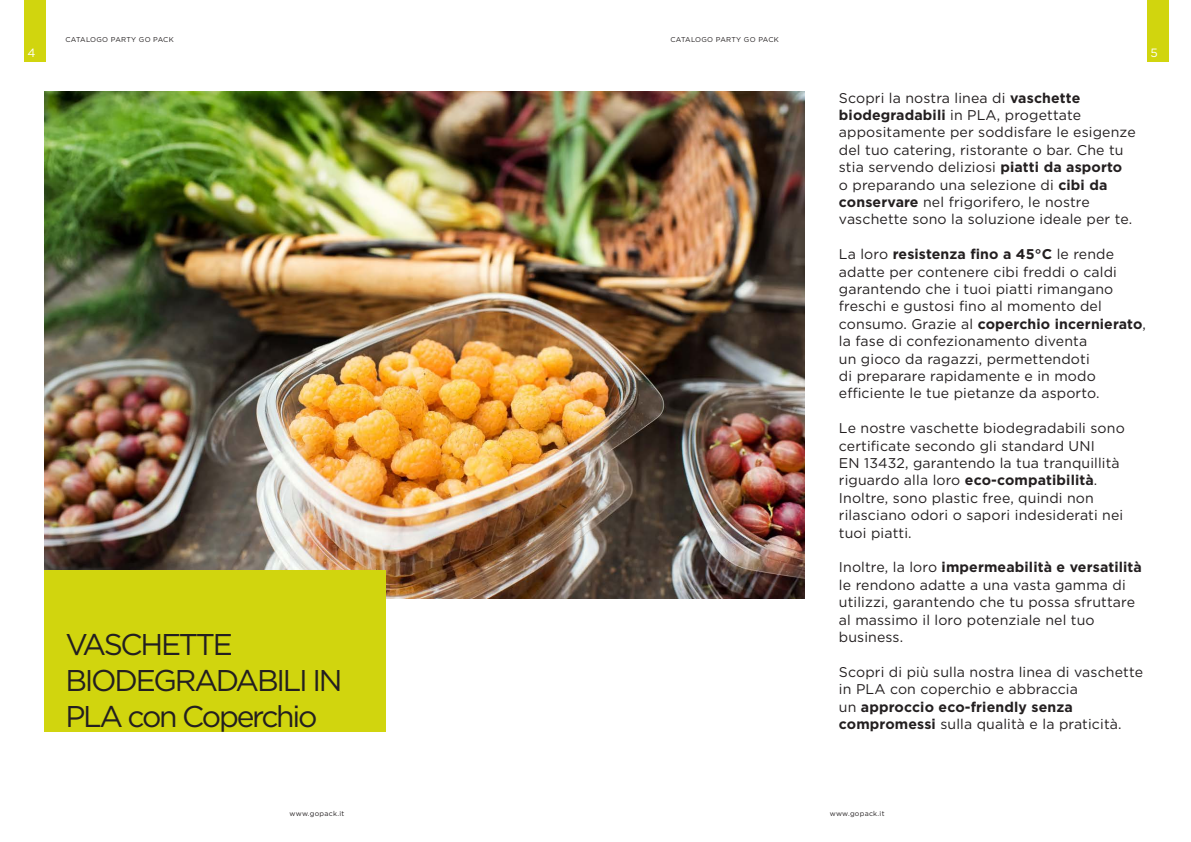
<style>
.page{position:relative;width:1191px;height:842px;background:#fff}
.page>*{position:absolute;margin:0;border:0;box-sizing:border-box;transform-origin:0 0}
.t1{font:30px/36px "Gotham";letter-spacing:-.075em;color:#231f20}
.t2{font:14.1px/17.4px "Gotham";letter-spacing:.01em;color:#231f20}
.t3{font:12px "Gotham";color:#fff}
.t4{font:7px "Gotham";letter-spacing:.04em;color:#231f20}
.s1{font-weight:700}
</style>
<div class="page">
<div style="left:24px;top:0;width:22px;height:62px;background:#d1d50e"></div>
<div style="left:1147px;top:0;width:21px;height:62px;background:#d1d50e"></div>
<img style="left:44px;top:91px;width:761px;height:507px">
<div style="left:44px;top:570px;width:342px;height:162px;background:#d1d50e"></div>
<p class="t4" style="left:65px;top:35px;width:110px">CATALOGO PARTY GO PACK</p>
<p class="t4" style="left:670px;top:35px;width:110px">CATALOGO PARTY GO PACK</p>
<p class="t3" style="left:27px;top:45px;width:10px">4</p>
<p class="t3" style="left:1150px;top:45px;width:9px">5</p>
<p class="t1" style="left:65px;top:625px;width:279px">VASCHETTE<br>BIODEGRADABILI IN<br>PLA con Coperchio</p>
<p class="t2" style="left:839px;top:89px;width:298px">Scopri la nostra linea di <span class="s1">vaschette biodegradabili</span> in PLA, progettate appositamente per soddisfare le esigenze del tuo catering, ristorante o bar. Che tu stia servendo deliziosi <span class="s1">piatti da asporto<br></span>o preparando una selezione di <span class="s1">cibi da conservare</span> nel frigorifero, le nostre vaschette sono la soluzione ideale per te.</p>
<p class="t2" style="left:839px;top:245px;width:308px">La loro <span class="s1">resistenza fino a 45°C</span> le rende adatte per contenere cibi freddi o caldi garantendo che i tuoi piatti rimangano freschi e gustosi fino al momento del consumo. Grazie al <span class="s1">coperchio incernierato</span>, la fase di confezionamento diventa<br>un gioco da ragazzi, permettendoti<br>di preparare rapidamente e in modo efficiente le tue pietanze da asporto.</p>
<p class="t2" style="left:839px;top:419px;width:287px">Le nostre vaschette biodegradabili sono certificate secondo gli standard UNI<br>EN 13432, garantendo la tua tranquillità riguardo alla loro <span class="s1">eco-compatibilità</span>.<br>Inoltre, sono plastic free, quindi non rilasciano odori o sapori indesiderati nei tuoi piatti.</p>
<p class="t2" style="left:839px;top:558px;width:304px">Inoltre, la loro <span class="s1">impermeabilità e versatilità </span>le rendono adatte a una vasta gamma di utilizzi, garantendo che tu possa sfruttare al massimo il loro potenziale nel tuo business.</p>
<p class="t2" style="left:839px;top:663px;width:305px">Scopri di più sulla nostra linea di vaschette in PLA con coperchio e abbraccia<br>un <span class="s1">approccio eco-friendly senza compromessi</span> sulla qualità e la praticità.</p>
<p class="t4" style="left:290px;top:809px;width:56px">www.gopack.it</p>
<p class="t4" style="left:830px;top:809px;width:56px">www.gopack.it</p>
</div>
